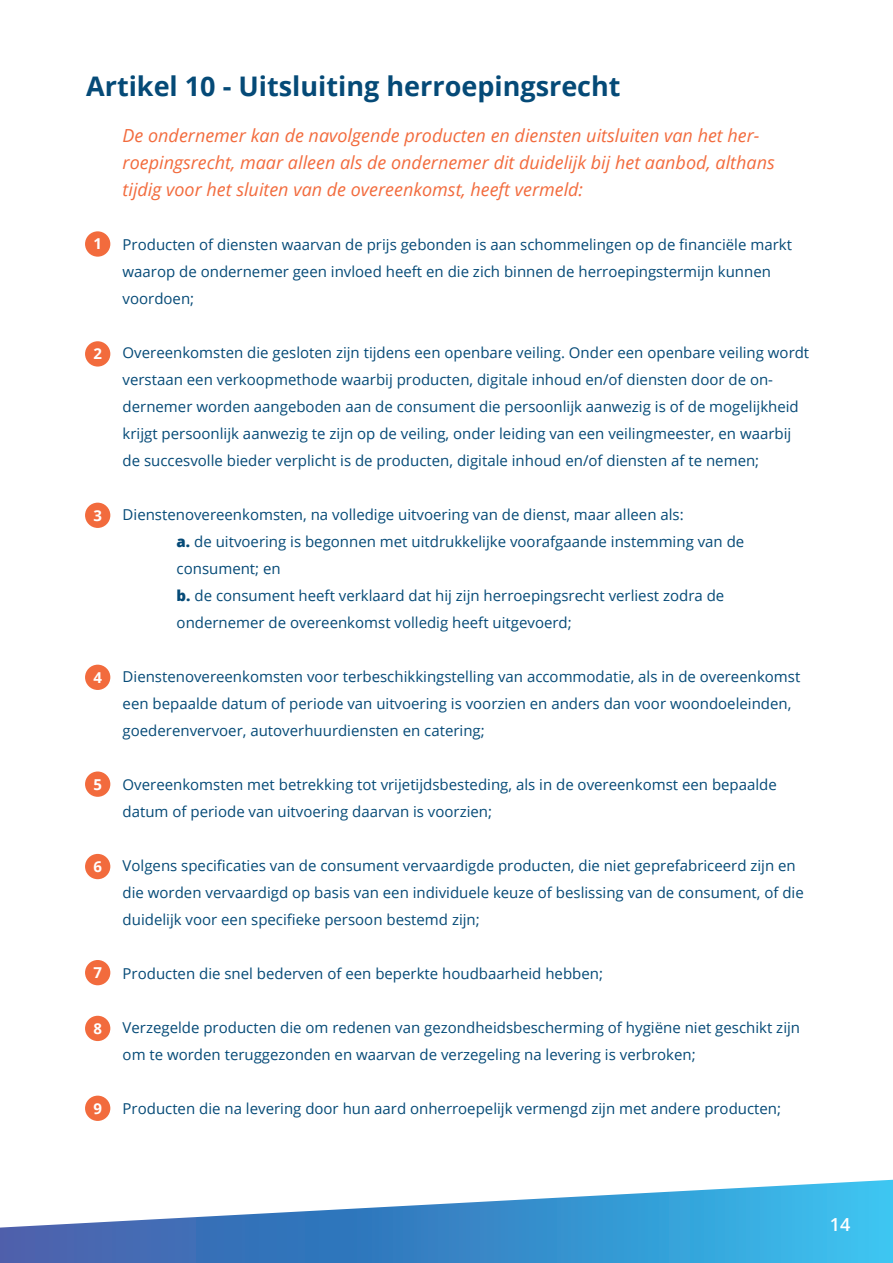
<style>
.page{position:relative;width:893px;height:1263px;background:#fff}
.page>*{position:absolute;margin:0;border:0;box-sizing:border-box;transform-origin:0 0}
.t1{font:700 27px "Open Sans";color:#054a77}
.Tekst_small{font:italic 18px/27px "Open Sans";color:#f26b3d}
.t2{font:600 18px "Open Sans";color:#fff}
.Tekst_small-2{font:15px/27px "Open Sans";color:#054a77}
.t3{font:700 15px "Open Sans";color:#fff}
.s1{font-weight:800}
</style>
<div class="page">
<div style="left:85px;top:231px;width:25px;height:26px;background:#f26b3d;border-radius:50%"></div>
<div style="left:85px;top:341px;width:25px;height:26px;background:#f26b3d;border-radius:50%"></div>
<div style="left:85px;top:503px;width:25px;height:25px;background:#f26b3d;border-radius:50%"></div>
<div style="left:85px;top:665px;width:25px;height:25px;background:#f26b3d;border-radius:50%"></div>
<div style="left:85px;top:771px;width:25px;height:26px;background:#f26b3d;border-radius:50%"></div>
<div style="left:85px;top:854px;width:25px;height:25px;background:#f26b3d;border-radius:50%"></div>
<div style="left:85px;top:960px;width:25px;height:25px;background:#f26b3d;border-radius:50%"></div>
<div style="left:85px;top:1016px;width:25px;height:25px;background:#f26b3d;border-radius:50%"></div>
<div style="left:85px;top:1095px;width:25px;height:26px;background:#f26b3d;border-radius:50%"></div>
<svg style="left:0;top:1180px;width:893px;height:83px"></svg>
<p class="t1" style="left:86px;top:67px;width:536px">Artikel 10 - Uitsluiting herroepingsrecht</p>
<p class="Tekst_small" style="left:123px;top:122px;width:654px">De ondernemer kan de navolgende producten en diensten uitsluiten van het her&shy;roepingsrecht, maar alleen als de ondernemer dit duidelijk bij het aanbod, althans tijdig voor het sluiten van de overeenkomst, heeft vermeld:</p>
<p class="Tekst_small-2" style="left:123px;top:231px;width:671px">Producten of diensten waarvan de prijs gebonden is aan schommelingen op de financiële markt waarop de ondernemer geen invloed heeft en die zich binnen de herroepingstermijn kunnen voordoen;</p>
<p class="t3" style="left:93px;top:233px;width:10px">1</p>
<p class="t3" style="left:93px;top:343px;width:10px">2</p>
<p class="t3" style="left:93px;top:505px;width:10px">3</p>
<p class="t3" style="left:93px;top:667px;width:10px">4</p>
<p class="t3" style="left:93px;top:773px;width:10px">5</p>
<p class="t3" style="left:93px;top:856px;width:10px">6</p>
<p class="t3" style="left:93px;top:962px;width:10px">7</p>
<p class="t3" style="left:93px;top:1018px;width:10px">8</p>
<p class="t3" style="left:93px;top:1098px;width:10px">9</p>
<p class="Tekst_small-2" style="left:123px;top:339px;width:688px">Overeenkomsten die gesloten zijn tijdens een openbare veiling. Onder een openbare veiling wordt verstaan een verkoopmethode waarbij producten, digitale inhoud en/of diensten door de on&shy;dernemer worden aangeboden aan de consument die persoonlijk aanwezig is of de mogelijkheid krijgt persoonlijk aanwezig te zijn op de veiling, onder leiding van een veilingmeester, en waarbij de succesvolle bieder verplicht is de producten, digitale inhoud en/of diensten af te nemen;</p>
<p class="Tekst_small-2" style="left:123px;top:501px;width:563px">Dienstenovereenkomsten, na volledige uitvoering van de dienst, maar alleen als:</p>
<p class="Tekst_small-2" style="left:177px;top:528px;width:569px"><span class="s1">a.</span> de uitvoering is begonnen met uitdrukkelijke voorafgaande instemming van de</p>
<p class="Tekst_small-2" style="left:177px;top:555px;width:106px">consument; en</p>
<p class="Tekst_small-2" style="left:177px;top:582px;width:549px"><span class="s1">b.</span> de consument heeft verklaard dat hij zijn herroepingsrecht verliest zodra de</p>
<p class="Tekst_small-2" style="left:177px;top:609px;width:397px">ondernemer de overeenkomst volledig heeft uitgevoerd;</p>
<p class="Tekst_small-2" style="left:123px;top:663px;width:679px">Dienstenovereenkomsten voor terbeschikkingstelling van accommodatie, als in de overeenkomst een bepaalde datum of periode van uitvoering is voorzien en anders dan voor woondoeleinden, goederenvervoer, autoverhuurdiensten en catering;</p>
<p class="Tekst_small-2" style="left:123px;top:771px;width:656px">Overeenkomsten met betrekking tot vrijetijdsbesteding, als in de overeenkomst een bepaalde datum of periode van uitvoering daarvan is voorzien;</p>
<p class="Tekst_small-2" style="left:123px;top:852px;width:683px">Volgens specificaties van de consument vervaardigde producten, die niet geprefabriceerd zijn en die worden vervaardigd op basis van een individuele keuze of beslissing van de consument, of die duidelijk voor een specifieke persoon bestemd zijn;</p>
<p class="Tekst_small-2" style="left:123px;top:960px;width:482px">Producten die snel bederven of een beperkte houdbaarheid hebben;</p>
<p class="Tekst_small-2" style="left:123px;top:1014px;width:679px">Verzegelde producten die om redenen van gezondheidsbescherming of hygiëne niet geschikt zijn om te worden teruggezonden en waarvan de verzegeling na levering is verbroken;</p>
<p class="Tekst_small-2" style="left:123px;top:1095px;width:660px">Producten die na levering door hun aard onherroepelijk vermengd zijn met andere producten;</p>
<p class="t2" style="left:830px;top:1212px;width:22px">14</p>
</div>
